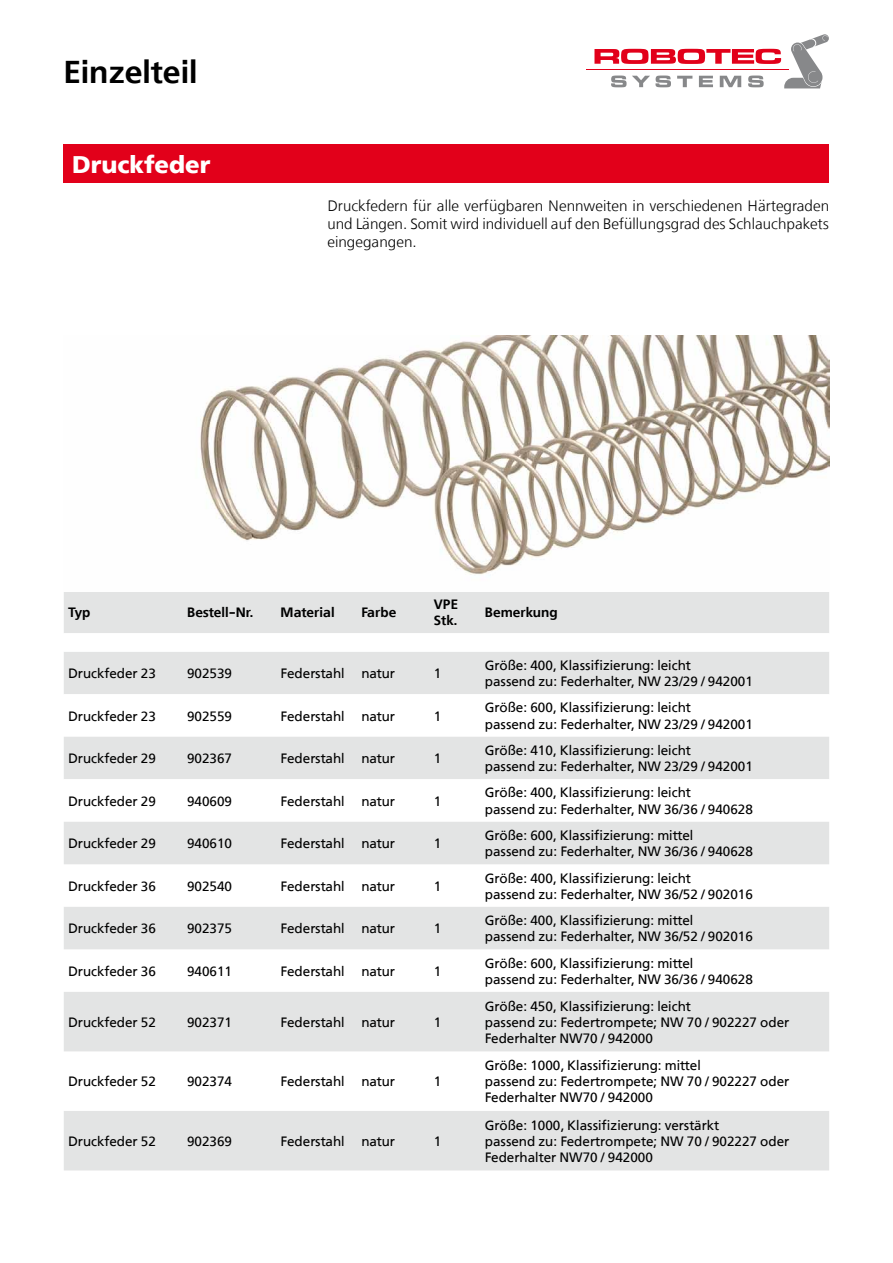
<style>
.page{position:relative;width:893px;height:1263px;background:#fff}
.page>*{position:absolute;margin:0;border:0;box-sizing:border-box;transform-origin:0 0}
.t1{font:600 31.5px "Free Set";color:#000}
.t2{font:700 24px "Free Set";color:#fff}
.t3{font:300 15px/18px "Free Set";color:#000;text-align:justify}
.t4{font:13.5px/16.2px "Free Set";color:#000}
.t5{font:600 13.5px/16.2px "Free Set";color:#000}
</style>
<div class="page">
<hr style="left:587px;top:69px;width:202px;height:1px;background:#e2001a">
<svg style="left:594px;top:34px;width:235px;height:54px"></svg>
<div style="left:64px;top:145px;width:765px;height:38px;background:#e2001a"></div>
<div style="left:64px;top:592px;width:765px;height:41px;background:#e3e4e4"></div>
<div style="left:64px;top:652px;width:765px;height:42px;background:#e3e4e4"></div>
<div style="left:64px;top:737px;width:765px;height:42px;background:#e3e4e4"></div>
<div style="left:64px;top:822px;width:765px;height:42px;background:#e3e4e4"></div>
<svg style="left:64px;top:907px;width:765px;height:263px;fill:#e3e4e4"></svg>
<img style="left:200px;top:336px;width:629px;height:239px">
<h1 class="t1" style="left:64px;top:53px;width:135px">Einzelteil</h1>
<h2 class="t2" style="left:72px;top:150px;width:140px">Druckfeder</h2>
<p class="t3" style="left:327px;top:197px;width:503px">Druckfedern für alle verfügbaren Nennweiten in verschiedenen Härtegraden und Längen. Somit wird individuell auf den Befüllungsgrad des Schlauchpakets eingegangen.</p>
<p class="t5" style="left:68px;top:605px;width:24px">Typ</p>
<p class="t5" style="left:187px;top:605px;width:68px">Bestell-Nr.</p>
<p class="t5" style="left:281px;top:605px;width:55px">Material</p>
<p class="t5" style="left:361px;top:605px;width:36px">Farbe</p>
<p class="t5" style="left:434px;top:596px;width:26px">VPE<br>Stk.</p>
<p class="t5" style="left:485px;top:605px;width:74px">Bemerkung</p>
<p class="t4" style="left:68px;top:665px;width:89px">Druckfeder 23</p>
<p class="t4" style="left:187px;top:665px;width:47px">902539</p>
<p class="t4" style="left:281px;top:665px;width:116px">Federstahl natur</p>
<p class="t4" style="left:434px;top:665px;width:9px">1</p>
<p class="t4" style="left:485px;top:657px;width:270px">Größe: 400, Klassifizierung: leicht<br>passend zu: Federhalter, NW 23/29 / 942001</p>
<p class="t4" style="left:68px;top:708px;width:89px">Druckfeder 23</p>
<p class="t4" style="left:187px;top:708px;width:47px">902559</p>
<p class="t4" style="left:281px;top:708px;width:116px">Federstahl natur</p>
<p class="t4" style="left:434px;top:708px;width:9px">1</p>
<p class="t4" style="left:485px;top:700px;width:270px">Größe: 600, Klassifizierung: leicht<br>passend zu: Federhalter, NW 23/29 / 942001</p>
<p class="t4" style="left:68px;top:750px;width:89px">Druckfeder 29</p>
<p class="t4" style="left:187px;top:750px;width:47px">902367</p>
<p class="t4" style="left:281px;top:750px;width:116px">Federstahl natur</p>
<p class="t4" style="left:434px;top:750px;width:9px">1</p>
<p class="t4" style="left:485px;top:742px;width:270px">Größe: 410, Klassifizierung: leicht<br>passend zu: Federhalter, NW 23/29 / 942001</p>
<p class="t4" style="left:68px;top:793px;width:89px">Druckfeder 29</p>
<p class="t4" style="left:187px;top:793px;width:47px">940609</p>
<p class="t4" style="left:281px;top:793px;width:116px">Federstahl natur</p>
<p class="t4" style="left:434px;top:793px;width:9px">1</p>
<p class="t4" style="left:485px;top:785px;width:270px">Größe: 400, Klassifizierung: leicht<br>passend zu: Federhalter, NW 36/36 / 940628</p>
<p class="t4" style="left:68px;top:835px;width:89px">Druckfeder 29</p>
<p class="t4" style="left:187px;top:835px;width:47px">940610</p>
<p class="t4" style="left:281px;top:835px;width:116px">Federstahl natur</p>
<p class="t4" style="left:434px;top:835px;width:9px">1</p>
<p class="t4" style="left:485px;top:827px;width:270px">Größe: 600, Klassifizierung: mittel<br>passend zu: Federhalter, NW 36/36 / 940628</p>
<p class="t4" style="left:68px;top:878px;width:89px">Druckfeder 36</p>
<p class="t4" style="left:187px;top:878px;width:47px">902540</p>
<p class="t4" style="left:281px;top:878px;width:116px">Federstahl natur</p>
<p class="t4" style="left:434px;top:878px;width:9px">1</p>
<p class="t4" style="left:485px;top:870px;width:270px">Größe: 400, Klassifizierung: leicht<br>passend zu: Federhalter, NW 36/52 / 902016</p>
<p class="t4" style="left:68px;top:920px;width:89px">Druckfeder 36</p>
<p class="t4" style="left:187px;top:920px;width:47px">902375</p>
<p class="t4" style="left:281px;top:920px;width:116px">Federstahl natur</p>
<p class="t4" style="left:434px;top:920px;width:9px">1</p>
<p class="t4" style="left:485px;top:912px;width:270px">Größe: 400, Klassifizierung: mittel<br>passend zu: Federhalter, NW 36/52 / 902016</p>
<p class="t4" style="left:68px;top:963px;width:89px">Druckfeder 36</p>
<p class="t4" style="left:187px;top:963px;width:47px">940611</p>
<p class="t4" style="left:281px;top:963px;width:116px">Federstahl natur</p>
<p class="t4" style="left:434px;top:963px;width:9px">1</p>
<p class="t4" style="left:485px;top:955px;width:270px">Größe: 600, Klassifizierung: mittel<br>passend zu: Federhalter, NW 36/36 / 940628</p>
<p class="t4" style="left:68px;top:1014px;width:89px">Druckfeder 52</p>
<p class="t4" style="left:187px;top:1014px;width:47px">902371</p>
<p class="t4" style="left:281px;top:1014px;width:116px">Federstahl natur</p>
<p class="t4" style="left:434px;top:1014px;width:9px">1</p>
<p class="t4" style="left:485px;top:998px;width:306px">Größe: 450, Klassifizierung: leicht<br>passend zu: Federtrompete; NW 70 / 902227 oder<br>Federhalter NW70 / 942000</p>
<p class="t4" style="left:68px;top:1073px;width:89px">Druckfeder 52</p>
<p class="t4" style="left:187px;top:1073px;width:47px">902374</p>
<p class="t4" style="left:281px;top:1073px;width:116px">Federstahl natur</p>
<p class="t4" style="left:434px;top:1073px;width:9px">1</p>
<p class="t4" style="left:68px;top:1133px;width:89px">Druckfeder 52</p>
<p class="t4" style="left:187px;top:1133px;width:47px">902369</p>
<p class="t4" style="left:281px;top:1133px;width:116px">Federstahl natur</p>
<p class="t4" style="left:434px;top:1133px;width:9px">1</p>
<p class="t4" style="left:485px;top:1057px;width:306px">Größe: 1000, Klassifizierung: mittel<br>passend zu: Federtrompete; NW 70 / 902227 oder<br>Federhalter NW70 / 942000</p>
<p class="t4" style="left:485px;top:1117px;width:306px">Größe: 1000, Klassifizierung: verstärkt<br>passend zu: Federtrompete; NW 70 / 902227 oder<br>Federhalter NW70 / 942000</p>
</div>
